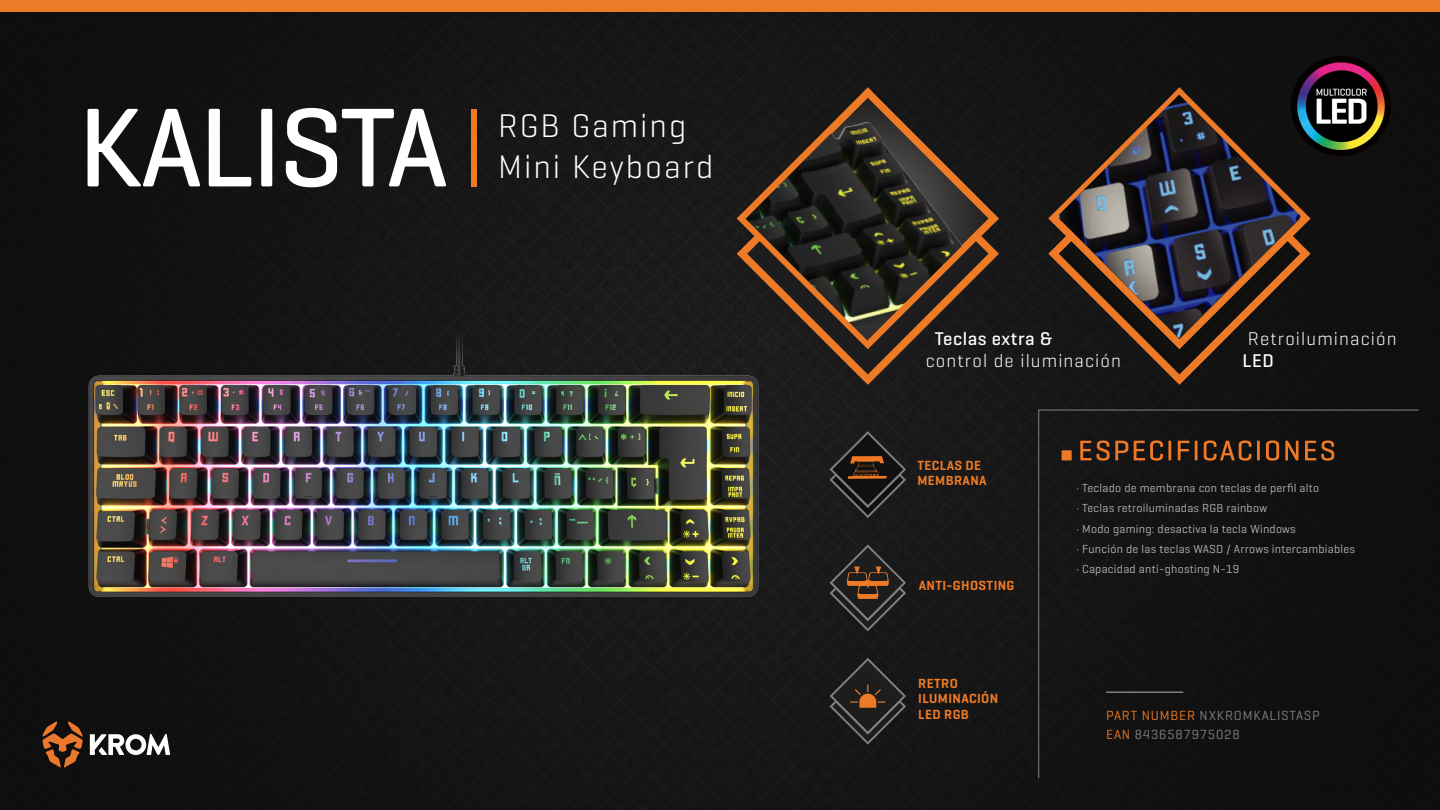
<style>
.page{position:relative;width:1440px;height:810px;background:#fff}
.page>*{position:absolute;margin:0;border:0;box-sizing:border-box;transform-origin:0 0}
.t1{font:500 114.07px "Geogrotesque";letter-spacing:-.025em;color:#fff}
.t2{font:300 33.3px/40.4px "Geogrotesque";letter-spacing:.06em;color:#fff}
.t3{font:300 18.75px "Geogrotesque";letter-spacing:.06em;color:#fff}
.t4{font:500 18.75px "Geogrotesque";letter-spacing:.03em;color:#fff}
.t5{font:600 13.5px/15.5px "Geogrotesque";letter-spacing:.03em;color:#ed7a27}
.t6{font:13.5px/18.8px "Geogrotesque";letter-spacing:.06em;color:#808183}
.t7{font:11.85px/20.2px "Geogrotesque";letter-spacing:.02em;color:#b3b4b5}
.s1{color:#ed7a27}
</style>
<div class="page">
<div style="left:0;top:12px;width:1440px;height:798px;background:#141414"></div>
<div style="left:0;top:0;width:1440px;height:12px;background:#ed7a27"></div>
<svg style="left:42px;top:732px;width:41px;height:36px"></svg>
<svg style="left:90px;top:734px;width:80px;height:21px"></svg>
<div style="left:1038px;top:409px;width:381px;height:370px;background:#111"></div>
<hr style="left:1106px;top:691px;width:77px;height:2px;background:#808183">
<svg style="left:830px;top:658px;width:76px;height:87px;background:#242323"></svg>
<svg style="left:876px;top:544px;width:30px;height:87px;background:#2d2825"></svg>
<div style="left:737px;top:87px;width:262px;height:298px;background:#171717"></div>
<svg style="left:876px;top:341px;width:113px;height:33px;background:#2b211a"></svg>
<img style="left:746px;top:97px;width:243px;height:244px">
<div style="left:1048px;top:87px;width:263px;height:298px;background:#131313"></div>
<svg style="left:1059px;top:339px;width:241px;height:35px;background:#281c14"></svg>
<img style="left:1057px;top:94px;width:244px;height:244px">
<svg style="left:876px;top:431px;width:30px;height:87px;background:#262321"></svg>
<img style="left:0;top:223px;width:876px;height:509px">
<div style="left:471px;top:109px;width:5px;height:77px;background:#ee7824"></div>
<img style="left:1291px;top:57px;width:99px;height:99px">
<h1 class="t1" style="left:78px;top:76px;width:372px">KALISTA</h1>
<h2 class="t2" style="left:498px;top:105px;width:217px">RGB Gaming<br>Mini Keyboard</h2>
<h3 class="t4" style="left:935px;top:327px;width:119px">Teclas extra &amp;</h3>
<h3 class="t3" style="left:926px;top:349px;width:197px">control de iluminación</h3>
<h3 class="t3" style="left:1248px;top:327px;width:150px">Retroiluminación</h3>
<h3 class="t4" style="left:1243px;top:349px;width:33px">LED</h3>
<p class="t5" style="left:917px;top:457px;width:71px">TECLAS DE<br>MEMBRANA</p>
<p class="t5" style="left:919px;top:577px;width:97px">ANTI-GHOSTING</p>
<p class="t5" style="left:918px;top:675px;width:82px">RETRO<br>ILUMINACIÓN<br>LED RGB</p>
<p class="t7" style="left:1076px;top:478px;width:280px">· Teclado de membrana con teclas de perfil alto<br>· Teclas retroiluminadas RGB rainbow<br>· Modo gaming: desactiva la tecla Windows<br>· Función de las teclas WASD / Arrows intercambiables · Capacidad anti-ghosting N-19</p>
<p class="t6" style="left:1106px;top:706px;width:215px"><span class="s1">PART NUMBER</span> NXKROMKALISTASP<br><span class="s1">EAN</span> 8436587975028</p>
</div>
